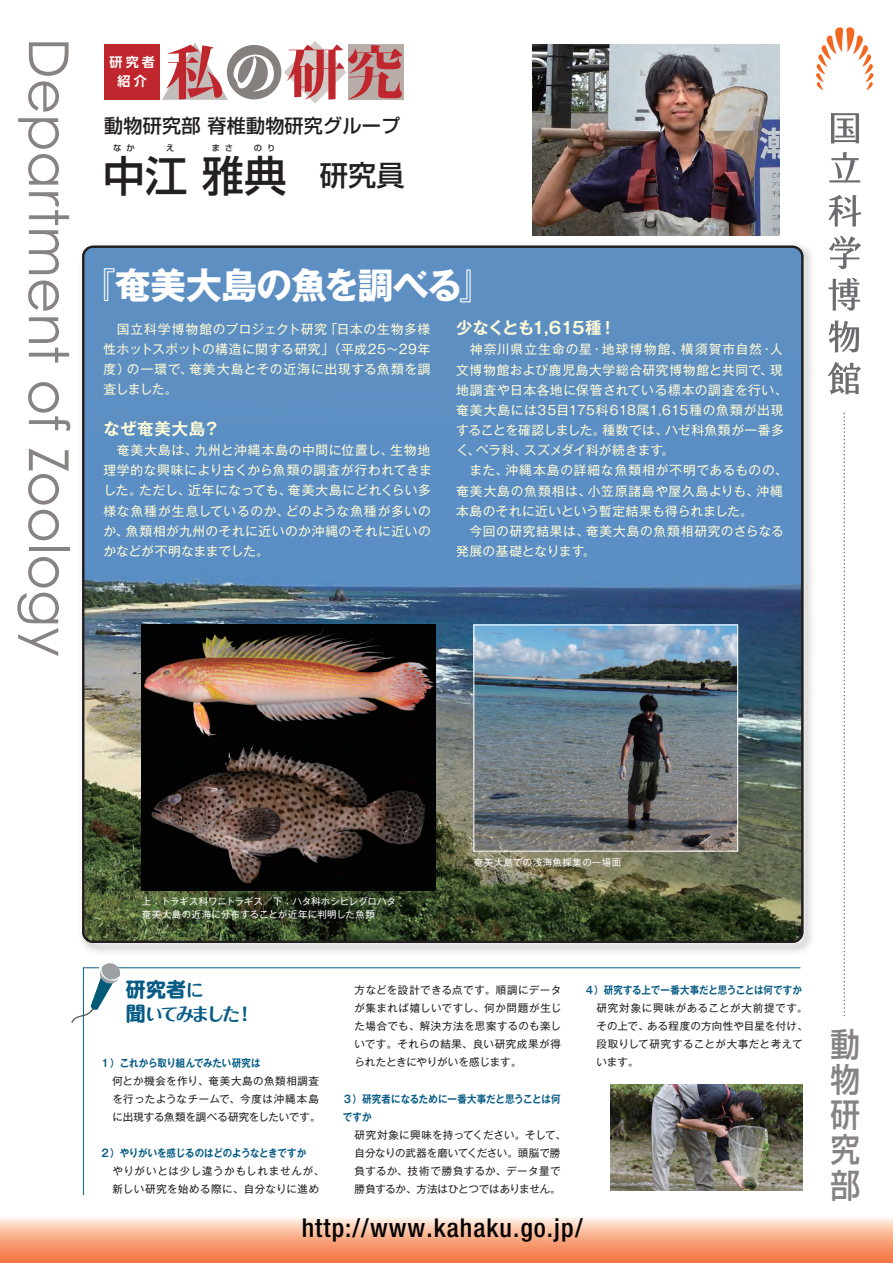
<style>
.page{position:relative;width:893px;height:1263px;background:#fff}
.page>*{position:absolute;margin:0;border:0;box-sizing:border-box;transform-origin:0 0}
.t1{font:55.35px "Century Gothic";letter-spacing:-.01em;color:#868382}
.t2{font:500 42.45px "Shin Go Pro";color:#231f20}
.t3{font:700 36px "Gothic MB101 Pro";letter-spacing:-.025em;color:#fff}
.t4{font:500 33px/35.2px "Shin Go Pro";color:#868382;text-align:justify;scale:.9 1}
.t5{font:500 condensed 25.95px "Helvetica Neue LT Std";letter-spacing:.04em;color:#030101}
.t6{font:700 19.95px "Shin M Go Pro";color:#075c86}
.t7{font:500 19.05px "Shin Go Pro";letter-spacing:.01em;color:#231f20}
.t8{font:700 18px "Maru Fo Pro";letter-spacing:-.14em;color:#075c86}
.t9{font:700 16.5px "Gothic MB101 Pro De";letter-spacing:-.065em;color:#fffbd6}
.t10{font:700 16.5px "Gothic MB101 Pro De";letter-spacing:-.015em;color:#fffbd6}
.t11{font:700 13.05px/18.8px "UD Shin Go NT Pro De";color:#fff;text-align:center}
.t12{font:12.75px/20.2px "Gothic MB101 Pro";letter-spacing:.045em;color:#fffbd6}
.t13{font:10.5px/18px "Gothic MB101 Pro";letter-spacing:.03em;color:#231f20}
.t14{font:700 10.5px/18px "Gothic MB101 Pro De";color:#075c86;scale:.9 1}
.t15{font:10.5px/18px "Gothic MB101 Pro";letter-spacing:.005em;color:#231f20}
.t16{font:10.5px/18px "Gothic MB101 Pro";letter-spacing:.055em;color:#231f20}
.t17{font:9.45px/13.8px "Gothic MB101 Pro";letter-spacing:.025em;color:#fff}
.t18{font:9.45px "Gothic MB101 Pro";letter-spacing:.045em;color:#fff}
.t19{font:500 8.25px "Shin Go Pro";color:#231f20}
.s1{font-size:28.35px}
.s2{font-family:"Maru Fo Pro";font-size:18px}
.s3{font-family:"Shin M Go Pro";font-size:19.95px}
</style>
<div class="page">
<img style="left:82px;top:245px;width:730px;height:707px">
<img style="left:84px;top:247px;width:719px;height:695px">
<div style="left:227px;top:45px;width:54px;height:54px;background:#86807e;border-radius:50%"></div>
<div style="left:348px;top:45px;width:56px;height:55px;background:#b8ada9"></div>
<svg style="left:0;top:1218px;width:893px;height:45px;background:#f8a985"></svg>
<svg style="left:831px;top:113px;width:28px;height:31px"></svg>
<svg style="left:829px;top:152px;width:31px;height:30px"></svg>
<svg style="left:828px;top:195px;width:33px;height:32px"></svg>
<svg style="left:829px;top:236px;width:32px;height:33px"></svg>
<svg style="left:829px;top:320px;width:30px;height:32px"></svg>
<svg style="left:828px;top:362px;width:33px;height:32px"></svg>
<svg style="left:828px;top:278px;width:32px;height:33px"></svg>
<svg style="left:816px;top:27px;width:58px;height:63px"></svg>
<svg style="left:843px;top:413px;width:2px;height:604px"></svg>
<div style="left:104px;top:45px;width:56px;height:55px;background:#c0262d"></div>
<svg style="left:162px;top:43px;width:66px;height:57px"></svg>
<svg style="left:234px;top:55px;width:40px;height:36px"></svg>
<svg style="left:284px;top:41px;width:118px;height:63px"></svg>
<hr style="left:113px;top:967px;width:687px;height:1px;background:#075c86">
<svg style="left:71px;top:963px;width:49px;height:233px"></svg>
<img style="left:532px;top:45px;width:248px;height:191px">
<img style="left:610px;top:1084px;width:193px;height:106px">
<img style="left:142px;top:625px;width:294px;height:266px">
<img style="left:475px;top:626px;width:261px;height:224px">
<div style="left:473px;top:624px;width:265px;height:228px;border:1px solid #fff"></div>
<h1 class="t1" style="left:83px;top:38px;width:621px;rotate:90deg">Department of Zoology</h1>
<p class="t11" style="left:110px;top:53px;width:47px">研究者紹介</p>
<h3 class="t7" style="left:104px;top:111px;width:298px">動物研究部 脊椎動物研究グループ</h3>
<h2 class="t2" style="left:102px;top:141px;width:304px">中江 雅典 <span class="s1">研究員</span></h2>
<p class="t19" style="left:212px;top:141px;width:65px">まさ　 のり</p>
<h3 class="t3" style="left:79px;top:255px;width:417px">『奄美大島の魚を調べる』</h3>
<p class="t12" style="left:103px;top:317px;width:329px;text-align:justify">　国立科学博物館のプロジェクト研究「日本の生物多様性ホットスポットの構造に関する研究」（平成25～29年度）の一環で、奄美大島とその近海に出現する魚類を調査しました。</p>
<p class="t10" style="left:103px;top:415px;width:118px">なぜ奄美大島？</p>
<p class="t12" style="left:103px;top:438px;width:330px">　奄美大島は、九州と沖縄本島の中間に位置し、生物地理学的な興味により古くから魚類の調査が行われてきました。ただし、近年になっても、奄美大島にどれくらい多様な魚種が生息しているのか、どのような魚種が多いのか、魚類相が九州のそれに近いのか沖縄のそれに近いのかなどが不明なままでした。</p>
<p class="t9" style="left:456px;top:314px;width:161px">少なくとも1,615種！</p>
<p class="t12" style="left:456px;top:338px;width:333px">　神奈川県立生命の星・地球博物館、横須賀市自然・人文博物館および鹿児島大学総合研究博物館と共同で、現地調査や日本各地に保管されている標本の調査を行い、奄美大島には35目175科618属1,615種の魚類が出現することを確認しました。種数では、ハゼ科魚類が一番多く、ベラ科、スズメダイ科が続きます。<br>　また、沖縄本島の詳細な魚類相が不明であるものの、奄美大島の魚類相は、小笠原諸島や屋久島よりも、沖縄本島のそれに近いという暫定結果も得られました。<br>　今回の研究結果は、奄美大島の魚類相研究のさらなる発展の基礎となります。</p>
<p class="t17" style="left:142px;top:893px;width:256px">上：トラギス科ワニトラギス／下：ハタ科ホシヒレグロハタ奄美大島の近海に分布することが近年に判明した魚類</p>
<p class="t18" style="left:474px;top:854px;width:149px">奄美大島での浅海魚採集の一場面</p>
<h3 class="t6" style="left:126px;top:973px;width:79px">研究者<span class="s2">に</span></h3>
<h3 class="t8" style="left:126px;top:1000px;width:129px"><span class="s3">聞</span>いてみました！</h3>
<p class="t14" style="left:101px;top:1052px;width:179px">１）これから取り組んでみたい研究は</p>
<p class="t13" style="left:112px;top:1070px;width:210px">何とか機会を作り、奄美大島の魚類相調査を行ったようなチームで、今度は沖縄本島に出現する魚類を調べる研究をしたいです。</p>
<p class="t14" style="left:101px;top:1142px;width:230px">２）やりがいを感じるのはどのようなときですか</p>
<p class="t16" style="left:112px;top:1160px;width:213px">やりがいとは少し違うかもしれませんが、新しい研究を始める際に、自分なりに進め</p>
<p class="t13" style="left:355px;top:980px;width:208px;text-align:justify">方などを設計できる点です。順調にデータが集まれば嬉しいですし、何か問題が生じた場合でも、解決方法を思案するのも楽しいです。それらの結果、良い研究成果が得られたときにやりがいを感じます。</p>
<p class="t14" style="left:343px;top:1088px;width:243px">３）研究者になるために一番大事だと思うことは何ですか</p>
<p class="t15" style="left:355px;top:1124px;width:213px">研究対象に興味を持ってください。そして、自分なりの武器を磨いてください。頭脳で勝負するか、技術で勝負するか、データ量で勝負するか、方法はひとつではありません。</p>
<p class="t14" style="left:585px;top:980px;width:243px">４）研究する上で一番大事だと思うことは何ですか</p>
<p class="t13" style="left:596px;top:998px;width:213px">研究対象に興味があることが大前提です。その上で、ある程度の方向性や目星を付け、段取りして研究することが大事だと考えています。</p>
<h3 class="t5" style="left:302px;top:1212px;width:283px">http://www.kahaku.go.jp/</h3>
<h3 class="t4" style="left:831px;top:1022px;width:34px">動物研究部</h3>
</div>
